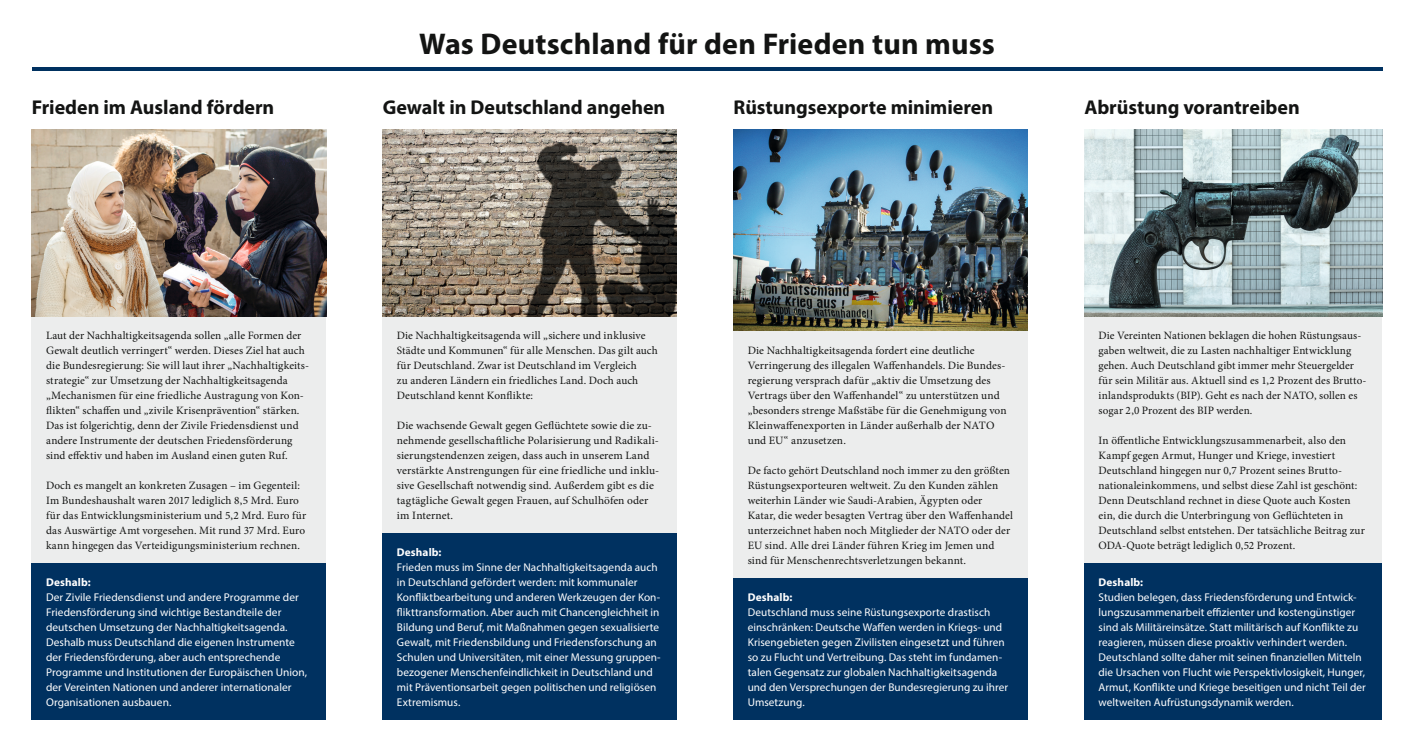
<style>
.page{position:relative;width:1414px;height:752px;background:#fff}
.page>*{position:absolute;margin:0;border:0;box-sizing:border-box;transform-origin:0 0}
.t1{font:700 30px "Myriad Pro";letter-spacing:.005em;color:#131413}
.t2{font:700 20px "Myriad Pro";letter-spacing:-.005em;color:#131413}
.t3{font:11.25px/15px "Minion Pro";letter-spacing:.005em;color:#131413}
.t4{font:11.25px/15px "Myriad Pro";letter-spacing:.005em;color:#fff}
.t5{font:700 11.25px "Myriad Pro";letter-spacing:.01em;color:#fff}
</style>
<div class="page">
<div style="left:32px;top:316px;width:294px;height:247px;background:#eceded"></div>
<div style="left:383px;top:316px;width:294px;height:217px;background:#eceded"></div>
<div style="left:733px;top:331px;width:295px;height:247px;background:#eceded"></div>
<div style="left:1084px;top:316px;width:298px;height:247px;background:#eceded"></div>
<div style="left:32px;top:563px;width:294px;height:156px;background:#003160"></div>
<div style="left:383px;top:533px;width:294px;height:186px;background:#003160"></div>
<div style="left:733px;top:578px;width:295px;height:141px;background:#003160"></div>
<div style="left:1084px;top:563px;width:298px;height:156px;background:#003160"></div>
<hr style="left:32px;top:67px;width:1350px;height:4px;background:#003160">
<img style="left:733px;top:129px;width:295px;height:201px">
<img style="left:1084px;top:129px;width:298px;height:187px">
<img style="left:32px;top:129px;width:294px;height:187px">
<img style="left:383px;top:129px;width:294px;height:187px">
<h1 class="t1" style="left:419px;top:25px;width:577px">Was Deutschland für den Frieden tun muss</h1>
<h2 class="t2" style="left:32px;top:94px;width:244px">Frieden im Ausland fördern</h2>
<h2 class="t2" style="left:383px;top:94px;width:284px">Gewalt in Deutschland angehen</h2>
<h2 class="t2" style="left:733px;top:94px;width:261px">Rüstungsexporte minimieren</h2>
<h2 class="t2" style="left:1084px;top:94px;width:217px">Abrüstung vorantreiben</h2>
<p class="t3" style="left:46px;top:327px;width:265px">Laut der Nachhaltigkeitsagenda sollen „alle Formen der Gewalt deutlich verringert“ werden. Dieses Ziel hat auch die Bundesregierung: Sie will laut ihrer „Nachhaltigkeits&shy;strategie“ zur Umsetzung der Nachhaltigkeitsagenda „Mechanismen für eine friedliche Austragung von Kon&shy;flikten“ schaffen und „zivile Krisenprävention“ stärken.<br>Das ist folgerichtig, denn der Zivile Friedensdienst und andere Instrumente der deutschen Friedensförderung sind effektiv und haben im Ausland einen guten Ruf.</p>
<p class="t3" style="left:46px;top:477px;width:262px">Doch es mangelt an konkreten Zusagen – im Gegenteil:<br>Im Bundeshaushalt waren 2017 lediglich 8,5 Mrd. Euro für das Entwicklungsministerium und 5,2 Mrd. Euro für das Auswärtige Amt vorgesehen. Mit rund 37 Mrd. Euro kann hingegen das Verteidigungsministerium rechnen.</p>
<p class="t5" style="left:46px;top:574px;width:46px">Deshalb:</p>
<p class="t4" style="left:46px;top:589px;width:263px">Der Zivile Friedensdienst und andere Programme der Friedensförderung sind wichtige Bestandteile der deutschen Umsetzung der Nachhaltigkeitsagenda.<br>Deshalb muss Deutschland die eigenen Instrumente der Friedensförderung, aber auch entsprechende Programme und Institutionen der Europäischen Union, der Vereinten Nationen und anderer internationaler Organisationen ausbauen.</p>
<p class="t3" style="left:397px;top:327px;width:262px">Die Nachhaltigkeitsagenda will „sichere und inklusive Städte und Kommunen“ für alle Menschen. Das gilt auch für Deutschland. Zwar ist Deutschland im Vergleich<br>zu anderen Ländern ein friedliches Land. Doch auch Deutschland kennt Konflikte:</p>
<p class="t3" style="left:397px;top:417px;width:264px">Die wachsende Gewalt gegen Geflüchtete sowie die zu&shy;nehmende gesellschaftliche Polarisierung und Radikali&shy;sierungstendenzen zeigen, dass auch in unserem Land verstärkte Anstrengungen für eine friedliche und inklu&shy;sive Gesellschaft notwendig sind. Außerdem gibt es die tagtägliche Gewalt gegen Frauen, auf Schulhöfen oder im Internet.</p>
<p class="t5" style="left:397px;top:544px;width:46px">Deshalb:</p>
<p class="t4" style="left:397px;top:559px;width:265px">Frieden muss im Sinne der Nachhaltigkeitsagenda auch in Deutschland gefördert werden: mit kommunaler Konfliktbearbeitung und anderen Werkzeugen der Kon&shy;flikttransformation. Aber auch mit Chancengleichheit in Bildung und Beruf, mit Maßnahmen gegen sexualisierte Gewalt, mit Friedensbildung und Friedensforschung an Schulen und Universitäten, mit einer Messung gruppen&shy;bezogener Menschenfeindlichkeit in Deutschland und mit Präventionsarbeit gegen politischen und religiösen Extremismus.</p>
<p class="t3" style="left:748px;top:342px;width:260px">Die Nachhaltigkeitsagenda fordert eine deutliche Verringerung des illegalen Waffenhandels. Die Bundes&shy;regierung versprach dafür „aktiv die Umsetzung des Vertrags über den Waffenhandel“ zu unterstützen und „besonders strenge Maßstäbe für die Genehmigung von Kleinwaffenexporten in Länder außerhalb der NATO und EU“ anzusetzen.</p>
<p class="t3" style="left:748px;top:462px;width:267px">De facto gehört Deutschland noch immer zu den größten Rüstungsexporteuren weltweit. Zu den Kunden zählen weiterhin Länder wie Saudi-Arabien, Ägypten oder Katar, die weder besagten Vertrag über den Waffenhandel unterzeichnet haben noch Mitglieder der NATO oder der EU sind. Alle drei Länder führen Krieg im Jemen und sind für Menschenrechtsverletzungen bekannt.</p>
<p class="t5" style="left:748px;top:589px;width:46px">Deshalb:</p>
<p class="t4" style="left:748px;top:604px;width:262px">Deutschland muss seine Rüstungsexporte drastisch einschränken: Deutsche Waffen werden in Kriegs- und Krisengebieten gegen Zivilisten eingesetzt und führen so zu Flucht und Vertreibung. Das steht im fundamen&shy;talen Gegensatz zur globalen Nachhaltigkeitsagenda und den Versprechungen der Bundesregierung zu ihrer Umsetzung.</p>
<p class="t3" style="left:1098px;top:327px;width:269px">Die Vereinten Nationen beklagen die hohen Rüstungsaus&shy;gaben weltweit, die zu Lasten nachhaltiger Entwicklung gehen. Auch Deutschland gibt immer mehr Steuergelder für sein Militär aus. Aktuell sind es 1,2 Prozent des Brutto&shy;inlandsprodukts (BIP). Geht es nach der NATO, sollen es sogar 2,0 Prozent des BIP werden.</p>
<p class="t3" style="left:1098px;top:432px;width:268px">In öffentliche Entwicklungszusammenarbeit, also den Kampf gegen Armut, Hunger und Kriege, investiert Deutschland hingegen nur 0,7 Prozent seines Brutto&shy;nationaleinkommens, und selbst diese Zahl ist geschönt:<br>Denn Deutschland rechnet in diese Quote auch Kosten ein, die durch die Unterbringung von Geflüchteten in Deutschland selbst entstehen. Der tatsächliche Beitrag zur ODA-Quote beträgt lediglich 0,52 Prozent.</p>
<p class="t5" style="left:1098px;top:574px;width:46px">Deshalb:</p>
<p class="t4" style="left:1098px;top:589px;width:269px">Studien belegen, dass Friedensförderung und Entwick&shy;lungszusammenarbeit effizienter und kostengünstiger sind als Militäreinsätze. Statt militärisch auf Konflikte zu reagieren, müssen diese proaktiv verhindert werden.<br>Deutschland sollte daher mit seinen finanziellen Mitteln die Ursachen von Flucht wie Perspektivlosigkeit, Hunger, Armut, Konflikte und Kriege beseitigen und nicht Teil der weltweiten Aufrüstungsdynamik werden.</p>
</div>
